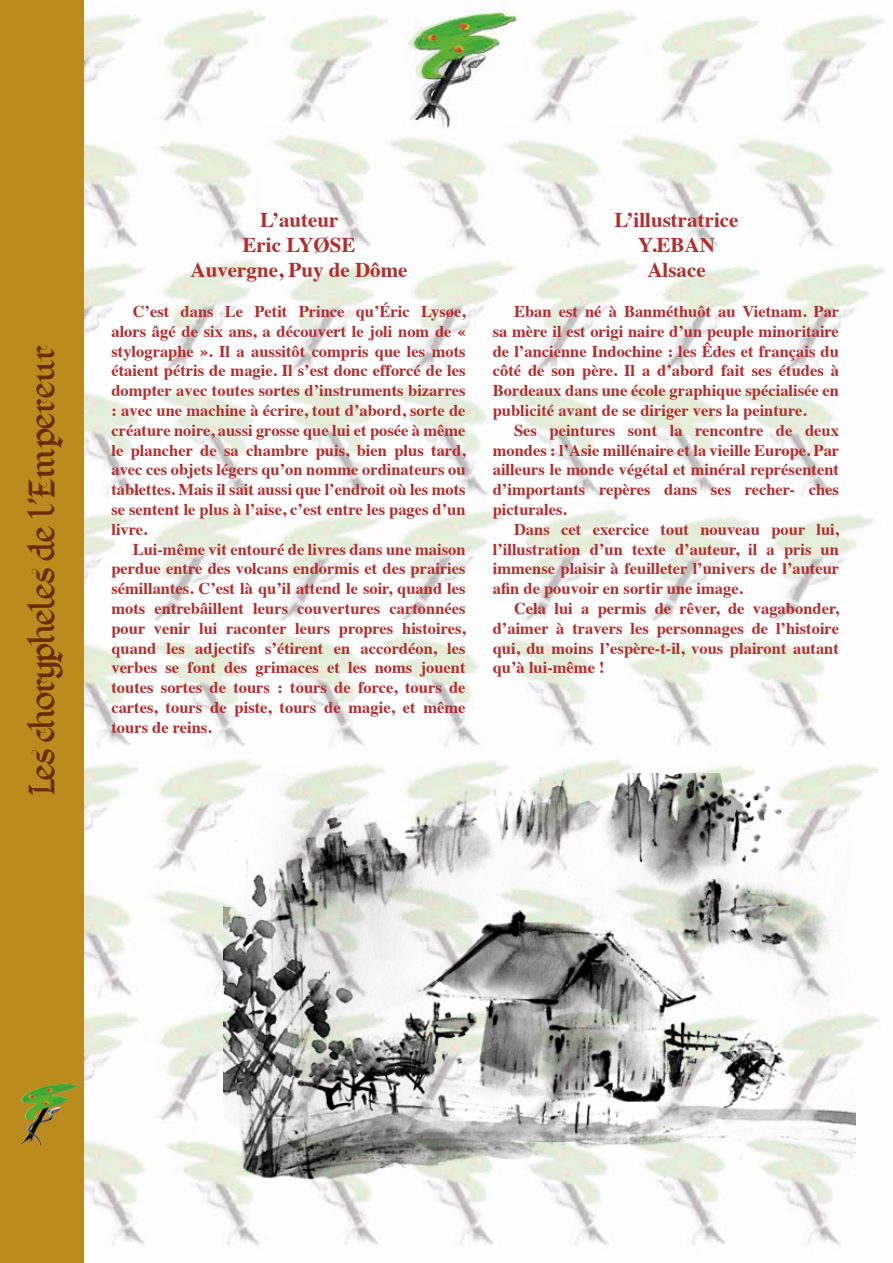
<style>
.page{position:relative;width:893px;height:1263px;background:#fff}
.page>*{position:absolute;margin:0;border:0;box-sizing:border-box;transform-origin:0 0}
.t1{font:36px "Kingthings Foundation";letter-spacing:-.025em;color:#62200a}
.t2{font:700 21px/25.2px "Times";color:#b22d2d;text-align:center}
.t3{font:700 16.5px/19.8px "Times";color:#b22d2d;text-align:justify}
</style>
<div class="page">
<img style="left:83px;top:0;width:801px;height:1263px">
<div style="left:0;top:0;width:83px;height:1263px;background:#bb8c1d"></div>
<img style="left:18px;top:1083px;width:51px;height:62px">
<img style="left:223px;top:774px;width:633px;height:407px">
<h1 class="t1" style="left:23px;top:795px;width:452px;rotate:-90deg">Les chorypheles de l’Empereur</h1>
<p class="t2" style="left:191px;top:205px;width:218px">L’auteur<br>Eric LYØSE<br>Auvergne, Puy de Dôme</p>
<p class="t3" style="left:111px;top:300px;width:356px;text-indent:21px">C’est dans Le Petit Prince qu’Éric Lysøe, alors âgé de six ans, a découvert le joli nom de « stylographe ». Il a aussitôt compris que les mots étaient pétris de magie. Il s’est donc efforcé de les dompter avec toutes sortes d’instruments bizarres : avec une machine à écrire, tout d’abord, sorte de créature noire, aussi grosse que lui et posée à même le plancher de sa chambre puis, bien plus tard, avec ces objets légers qu’on nomme ordinateurs ou tablettes. Mais il sait aussi que l’endroit où les mots se sentent le plus à l’aise, c’est entre les pages d’un livre.</p>
<p class="t3" style="left:111px;top:537px;width:356px;text-indent:21px">Lui-même vit entouré de livres dans une maison perdue entre des volcans endormis et des prairies sémillantes. C’est là qu’il attend le soir, quand les mots entrebâillent leurs couvertures cartonnées pour venir lui raconter leurs propres histoires, quand les adjectifs s’étirent en accordéon, les verbes se font des grimaces et les noms jouent toutes sortes de tours : tours de force, tours de cartes, tours de piste, tours de magie, et même tours de reins.</p>
<p class="t2" style="left:614px;top:205px;width:126px">L’illustratrice<br>Y.EBAN<br>Alsace</p>
<p class="t3" style="left:493px;top:300px;width:348px;text-indent:21px">Eban est né à Banméthuôt au Vietnam. Par sa mère il est origi naire d’un peuple minoritaire de l’ancienne Indochine : les Êdes et français du côté de son père. Il a d’abord fait ses études à Bordeaux dans une école graphique spécialisée en publicité avant de se diriger vers la peinture.</p>
<p class="t3" style="left:493px;top:419px;width:348px;text-indent:21px">Ses peintures sont la rencontre de deux mondes : l’Asie millénaire et la vieille Europe. Par ailleurs le monde végétal et minéral représentent d’importants repères dans ses recher- ches picturales.</p>
<p class="t3" style="left:493px;top:518px;width:348px;text-indent:21px">Dans cet exercice tout nouveau pour lui, l’illustration d’un texte d’auteur, il a pris un immense plaisir à feuilleter l’univers de l’auteur afin de pouvoir en sortir une image.</p>
<p class="t3" style="left:493px;top:597px;width:348px;text-indent:21px">Cela lui a permis de rêver, de vagabonder, d’aimer à travers les personnages de l’histoire qui, du moins l’espère-t-il, vous plairont autant qu’à lui-même !</p>
</div>
